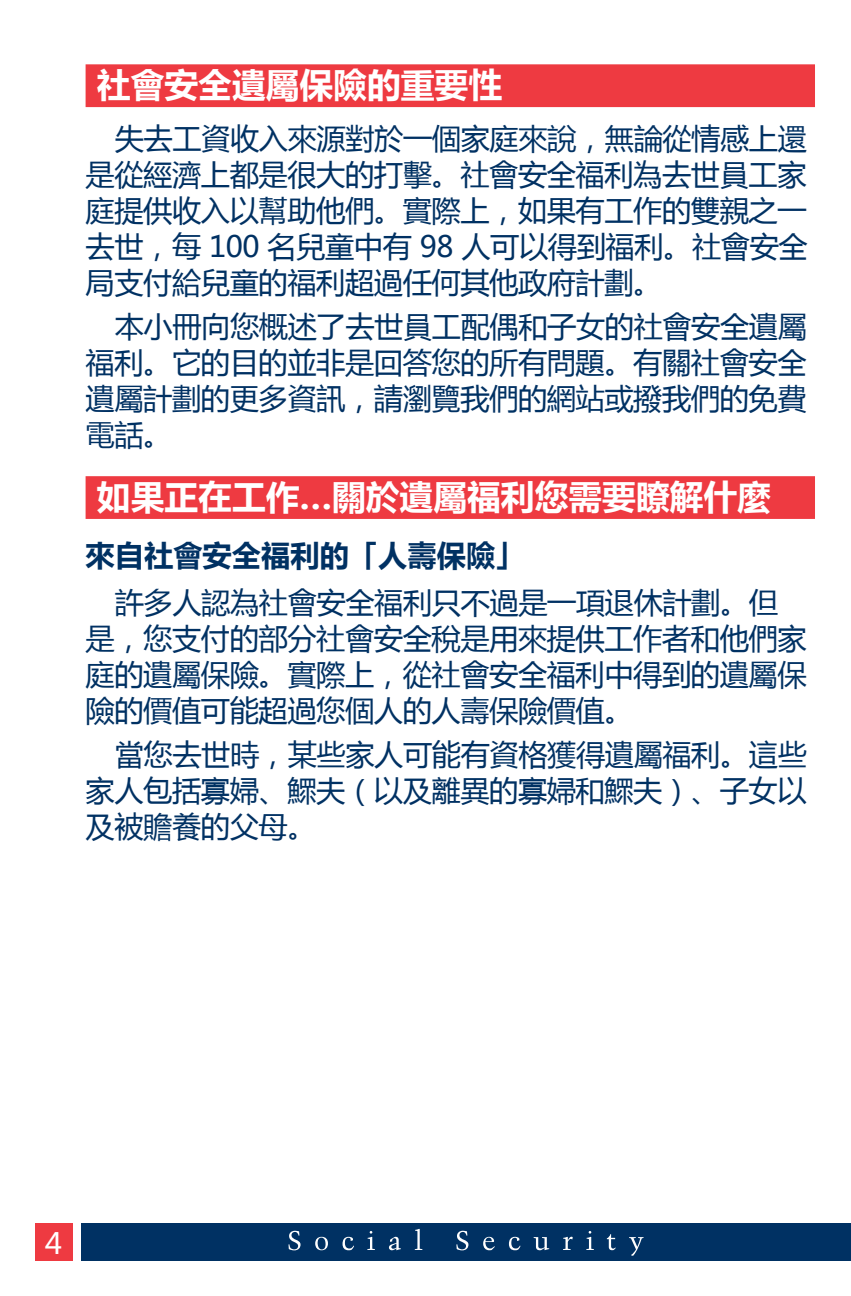
<style>
.page{position:relative;width:851px;height:1296px;background:#fff}
.page>*{position:absolute;margin:0;border:0;box-sizing:border-box;transform-origin:0 0}
.H1-1{font:700 33.75px "Microsoft Ya Hei";color:#fff}
.Paragraph{font:29.25px/36px "Microsoft Ya Hei";letter-spacing:-.015em;color:#003163;text-align:justify}
.t1{font:700 29.25px "Microsoft Ya Hei";color:#003163}
.t2{font:29.25px "Microsoft Ya Hei";color:#fff}
</style>
<div class="page">
<div style="left:35px;top:1223px;width:38px;height:38px;background:#ee3a41"></div>
<div style="left:81px;top:1223px;width:769px;height:38px;background:#003163"></div>
<svg style="left:288px;top:1229px;width:355px;height:27px"></svg>
<div style="left:86px;top:64px;width:729px;height:43px;background:#ee3a41"></div>
<div style="left:86px;top:476px;width:729px;height:43px;background:#ee3a41"></div>
<h1 class="H1-1" style="left:97px;top:61px;width:406px">社會安全遺屬保險的重要性</h1>
<p class="Paragraph" style="left:86px;top:120px;width:723px;text-indent:29px">失去工資收入來源對於一個家庭來說，無論從情感上還是從經濟上都是很大的打擊。社會安全福利為去世員工家庭提供收入以幫助他們。實際上，如果有工作的雙親之一去世，每 100 名兒童中有 98 人可以得到福利。社會安全局支付給兒童的福利超過任何其他政府計劃。</p>
<p class="Paragraph" style="left:86px;top:308px;width:723px;text-indent:29px">本小冊向您概述了去世員工配偶和子女的社會安全遺屬福利。它的目的並非是回答您的所有問題。有關社會安全遺屬計劃的更多資訊，請瀏覽我們的網站或撥我們的免費電話。</p>
<h1 class="H1-1" style="left:97px;top:473px;width:675px">如果正在工作…關於遺屬福利您需要瞭解什麼</h1>
<h2 class="t1" style="left:86px;top:535px;width:440px">來自社會安全福利的「人壽保險」</h2>
<p class="Paragraph" style="left:86px;top:583px;width:722px;text-align:left;text-indent:29px">許多人認為社會安全福利只不過是一項退休計劃。但是，您支付的部分社會安全稅是用來提供工作者和他們家庭的遺屬保險。實際上，從社會安全福利中得到的遺屬保險的價值可能超過您個人的人壽保險價值。</p>
<p class="Paragraph" style="left:86px;top:735px;width:723px;text-indent:29px">當您去世時，某些家人可能有資格獲得遺屬福利。這些家人包括寡婦、鰥夫（以及離異的寡婦和鰥夫）、子女以及被贍養的父母。</p>
<p class="t2" style="left:45px;top:1224px;width:19px">4</p>
</div>
